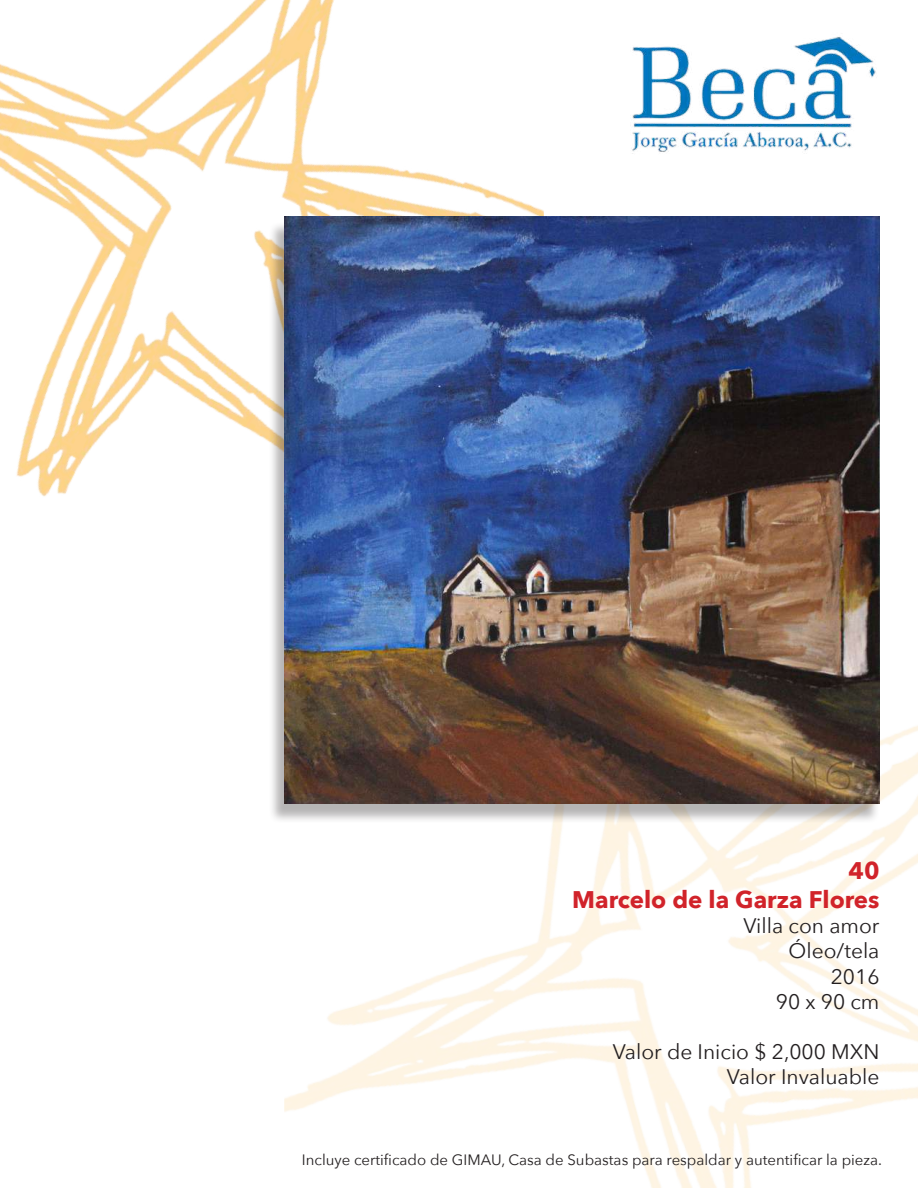
<style>
.page{position:relative;width:918px;height:1188px;background:#fff}
.page>*{position:absolute;margin:0;border:0;box-sizing:border-box;transform-origin:0 0}
.t1{font:700 24px/28.8px "Avenir Next";color:#d1232a;text-align:right}
.t2{font:21px/25.2px "Avenir Next";color:#231f20;text-align:right}
.t3{font:15px "Avenir Next";color:#231f20}
</style>
<div class="page">
<img style="left:0;top:0;width:544px;height:497px">
<img style="left:284px;top:726px;width:634px;height:462px">
<img style="left:632px;top:37px;width:244px;height:117px">
<div style="left:268px;top:221px;width:612px;height:603px;background:#231f20;opacity:.33"></div>
<img style="left:284px;top:216px;width:596px;height:587px">
<h1 class="t1" style="left:572px;top:856px;width:309px">40<br>Marcelo de la Garza Flores</h1>
<h2 class="t2" style="left:744px;top:912px;width:137px">Villa con amor<br>Óleo/tela<br>2016<br>90 x 90 cm</h2>
<h2 class="t2" style="left:613px;top:1038px;width:268px">Valor de Inicio $ 2,000 MXN<br>Valor Invaluable</h2>
<p class="t3" style="left:302px;top:1147px;width:582px">Incluye certificado de GIMAU, Casa de Subastas para respaldar y autentificar la pieza.</p>
</div>
